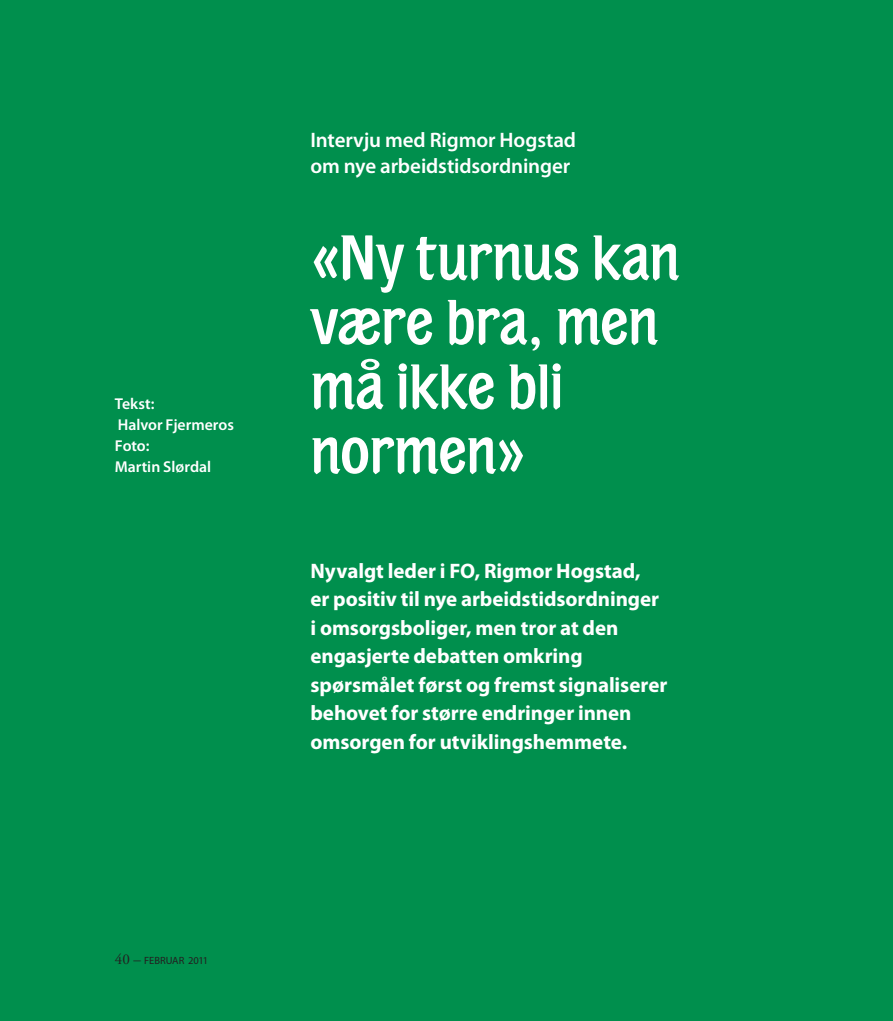
<style>
.page{position:relative;width:893px;height:1021px;background:#fff}
.page>*{position:absolute;margin:0;border:0;box-sizing:border-box;transform-origin:0 0}
.t1{font:300 66px/64.5px "Portobello";letter-spacing:-.005em;color:#fff}
.t2{font:700 21px/28.5px "Myriad Pro";letter-spacing:-.005em;color:#fff}
.t3{font:600 21px/25.5px "Myriad Pro";letter-spacing:-.005em;color:#fff}
.t4{font:600 15.75px/21px "Myriad Pro";color:#fff}
.t5{font:10.5px "Myriad Pro";letter-spacing:-.01em;color:#231f20}
.s1{font-family:"Adobe Garamond Pro";font-size:15px}
</style>
<div class="page">
<div style="left:0;top:0;width:893px;height:1020px;background:#008f4d"></div>
<p class="t4" style="left:115px;top:392px;width:121px">Tekst:<br>Halvor Fjermeros<br>Foto:<br>Martin Slørdal</p>
<p class="t3" style="left:310px;top:127px;width:267px">Intervju med Rigmor Hogstad om nye arbeidstidsordninger</p>
<h1 class="t1" style="left:310px;top:227px;width:371px">«Ny turnus kan være bra, men må ikke bli normen»</h1>
<p class="t2" style="left:310px;top:555px;width:358px">Nyvalgt leder i FO, Rigmor Hogstad,<br>er positiv til nye arbeidstidsordninger i omsorgsboliger, men tror at den engasjerte debatten omkring spørsmålet først og fremst signaliserer behovet for større endringer innen omsorgen for utviklingshemmete.</p>
<p class="t5" style="left:115px;top:953px;width:95px"><span class="s1">40 –</span> FEBRUAR 2011</p>
</div>
